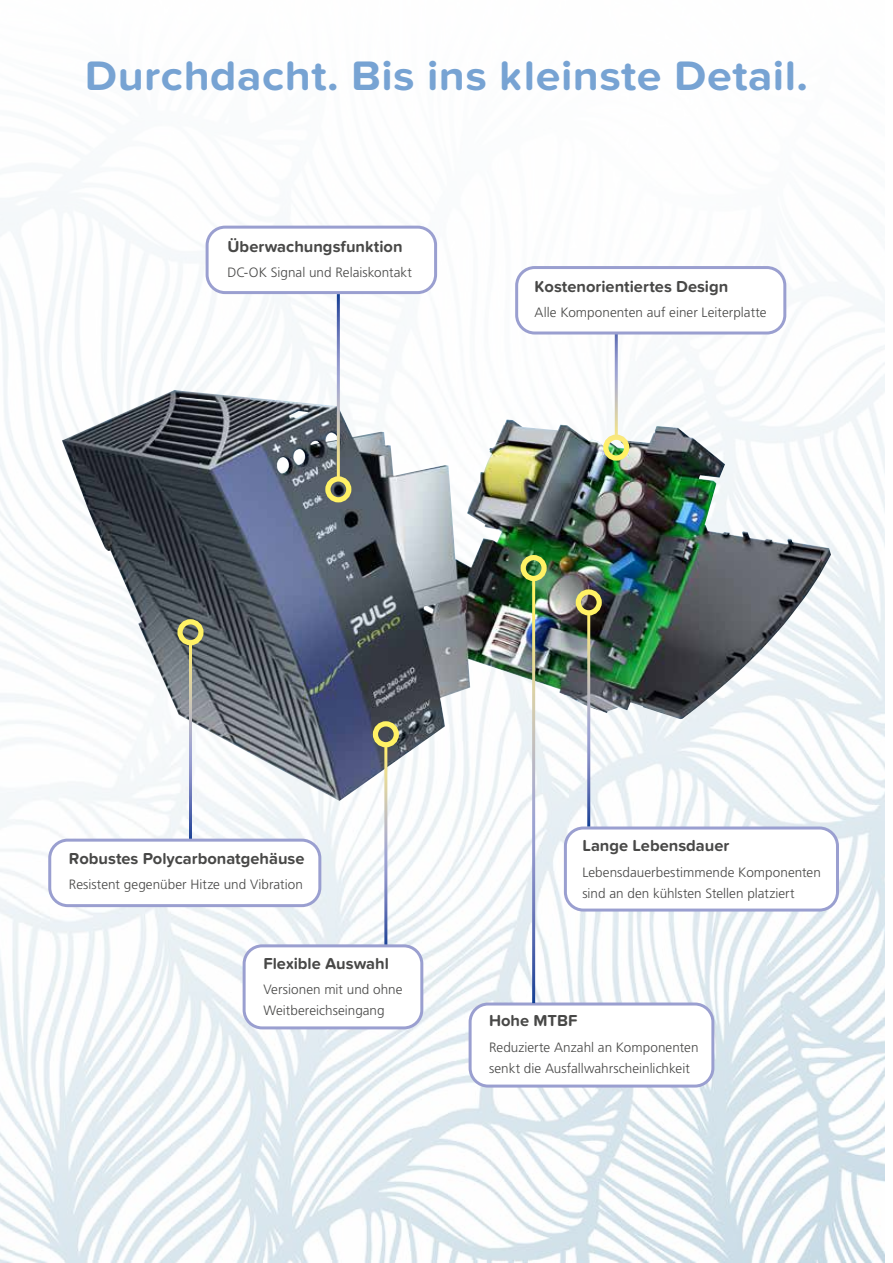
<style>
.page{position:relative;width:893px;height:1263px;background:#fff}
.page>*{position:absolute;margin:0;border:0;box-sizing:border-box;transform-origin:0 0}
.t1{font:700 42.75px "Proxima Nova Soft";letter-spacing:.01em;color:#77a3d3;scale:1.05 1}
.t2{font:700 16.5px "Proxima Nova Soft";color:#484847}
.t3{font:300 13.5px/21px "Frutiger LT Std";letter-spacing:.005em;color:#484847}
</style>
<div class="page">
<img style="left:0;top:194px;width:884px;height:1069px">
<div style="left:470px;top:1004px;width:243px;height:82px;background:#fff;border-radius:18px"></div>
<div style="left:469px;top:1002px;width:245px;height:85px;border:3px solid #9a9fd0;border-radius:18px"></div>
<div style="left:565px;top:828px;width:272px;height:82px;background:#fff;border-radius:18px"></div>
<div style="left:564px;top:826px;width:275px;height:85px;border:3px solid #9a9fd0;border-radius:18px"></div>
<img style="left:62px;top:390px;width:769px;height:411px">
<hr style="left:189px;top:643px;width:3px;height:198px;background:#fff">
<div style="left:177px;top:619px;width:27px;height:26px;border:5px solid #fff;border-radius:50%"></div>
<hr style="left:384px;top:745px;width:3px;height:202px;background:#fff">
<div style="left:373px;top:721px;width:26px;height:26px;border:5px solid #fff;border-radius:50%"></div>
<hr style="left:532px;top:578px;width:3px;height:425px;background:#fff">
<div style="left:521px;top:555px;width:26px;height:26px;border:5px solid #fff;border-radius:50%"></div>
<hr style="left:587px;top:613px;width:3px;height:213px;background:#fff">
<div style="left:576px;top:589px;width:26px;height:26px;border:5px solid #fff;border-radius:50%"></div>
<hr style="left:615px;top:311px;width:3px;height:126px;background:#fff">
<div style="left:603px;top:435px;width:26px;height:26px;border:5px solid #fff;border-radius:50%"></div>
<hr style="left:337px;top:294px;width:3px;height:185px;background:#fff">
<div style="left:325px;top:476px;width:26px;height:26px;border:5px solid #fff;border-radius:50%"></div>
<div style="left:50px;top:840px;width:270px;height:66px;background:#fff;border-radius:18px"></div>
<div style="left:48px;top:839px;width:273px;height:68px;border:3px solid #9a9fd0;border-radius:18px"></div>
<div style="left:244px;top:946px;width:178px;height:82px;background:#fff;border-radius:18px"></div>
<div style="left:243px;top:944px;width:180px;height:85px;border:3px solid #9a9fd0;border-radius:18px"></div>
<div style="left:517px;top:268px;width:268px;height:65px;background:#fff;border-radius:18px"></div>
<div style="left:515px;top:266px;width:271px;height:68px;border:3px solid #9a9fd0;border-radius:18px"></div>
<div style="left:207px;top:227px;width:229px;height:66px;background:#fff;border-radius:18px"></div>
<div style="left:206px;top:226px;width:231px;height:68px;border:3px solid #9a9fd0;border-radius:18px"></div>
<h1 class="t1" style="left:85px;top:51px;width:690px">Durchdacht. Bis ins kleinste Detail.</h1>
<p class="t2" style="left:227px;top:237px;width:177px">Überwachungsfunktion</p>
<p class="t3" style="left:227px;top:262px;width:186px">DC-OK Signal und Relaiskontakt</p>
<p class="t2" style="left:535px;top:277px;width:195px">Kostenorientiertes Design</p>
<p class="t3" style="left:535px;top:302px;width:234px">Alle Komponenten auf einer Leiterplatte</p>
<p class="t2" style="left:69px;top:849px;width:237px">Robustes Polycarbonatgehäuse</p>
<p class="t3" style="left:69px;top:874px;width:236px">Resistent gegenüber Hitze und Vibration</p>
<p class="t2" style="left:263px;top:954px;width:127px">Flexible Auswahl</p>
<p class="t3" style="left:263px;top:979px;width:141px">Versionen mit und ohne<br>Weitbereichseingang</p>
<p class="t2" style="left:582px;top:836px;width:149px">Lange Lebensdauer</p>
<p class="t3" style="left:582px;top:862px;width:240px">Lebensdauerbestimmende Komponenten sind an den kühlsten Stellen platziert</p>
<p class="t2" style="left:489px;top:1011px;width:90px">Hohe MTBF</p>
<p class="t3" style="left:489px;top:1037px;width:211px">Reduzierte Anzahl an Komponenten senkt die Ausfallwahrscheinlichkeit</p>
</div>
